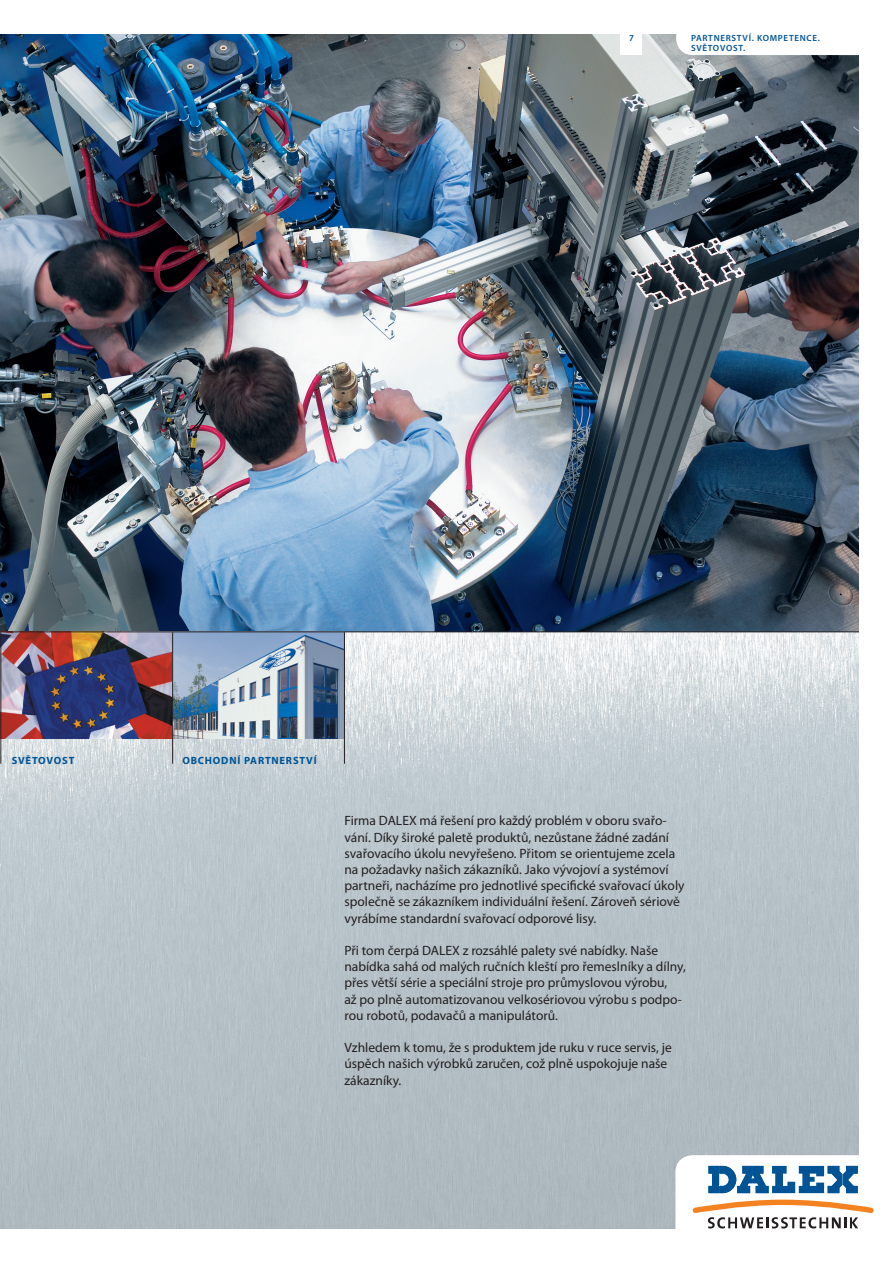
<style>
.page{position:relative;width:893px;height:1263px;background:#fff}
.page>*{position:absolute;margin:0;border:0;box-sizing:border-box;transform-origin:0 0}
.t1{font:13.5px/16.2px "Myriad Pro";color:#231f20}
.t2{font:700 10.5px "Myriad Pro";letter-spacing:.075em;color:#005495}
.t3{font:600 9px/10.8px "Myriad Pro";letter-spacing:.075em;color:#005495}
.t4{font:600 9px "Myriad Pro";color:#01529b}
</style>
<div class="page">
<img style="left:0;top:632px;width:859px;height:597px">
<img style="left:0;top:34px;width:859px;height:597px">
<svg style="left:676px;top:34px;width:183px;height:21px"></svg>
<div style="left:621px;top:21px;width:21px;height:34px;background:#fff"></div>
<svg style="left:675px;top:1155px;width:199px;height:74px"></svg>
<img style="left:1px;top:632px;width:171px;height:106px">
<img style="left:173px;top:632px;width:171px;height:106px">
<hr style="left:0;top:632px;width:1px;height:132px;background:#231f20">
<hr style="left:172px;top:632px;width:1px;height:132px;background:#231f20">
<hr style="left:344px;top:632px;width:1px;height:132px;background:#231f20">
<hr style="left:0;top:631px;width:859px;height:1px;background:#231f20">
<p class="t4" style="left:629px;top:33px;width:6px">7</p>
<p class="t3" style="left:691px;top:32px;width:130px">PARTNERSTVÍ. KOMPETENCE.<br>SVĚTOVOST.</p>
<p class="t2" style="left:12px;top:754px;width:64px">SVĚTOVOST</p>
<p class="t2" style="left:182px;top:754px;width:136px">OBCHODNÍ PARTNERSTVÍ</p>
<p class="t1" style="left:344px;top:813px;width:342px">Firma DALEX má řešení pro každý problém v oboru svařo&shy;vání. Díky široké paletě produktů, nezůstane žádné zadání svařovacího úkolu nevyřešeno. Přitom se orientujeme zcela na požadavky našich zákazníků. Jako vývojoví a systémoví partneři, nacházíme pro jednotlivé specifické svařovací úkoly společně se zákazníkem individuální řešení. Zároveň sériově vyrábíme standardní svařovací odporové lisy.</p>
<p class="t1" style="left:344px;top:942px;width:343px">Při tom čerpá DALEX z rozsáhlé palety své nabídky. Naše nabídka sahá od malých ručních kleští pro řemeslníky a dílny, přes větší série a speciální stroje pro průmyslovou výrobu,<br>až po plně automatizovanou velkosériovou výrobu s podpo&shy;rou robotů, podavačů a manipulátorů.</p>
<p class="t1" style="left:344px;top:1040px;width:329px">Vzhledem k tomu, že s produktem jde ruku v ruce servis, je úspěch našich výrobků zaručen, což plně uspokojuje naše zákazníky.</p>
</div>
